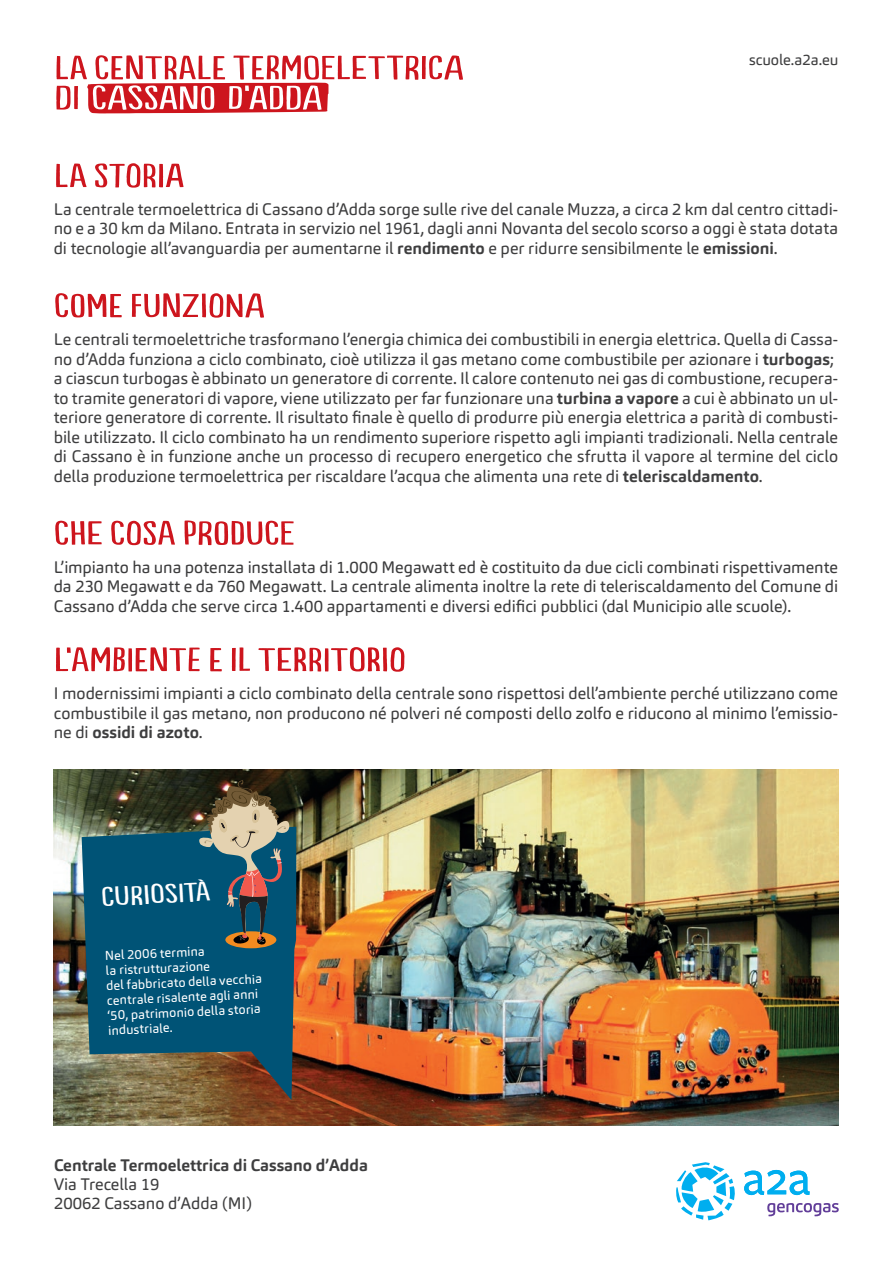
<style>
.page{position:relative;width:893px;height:1263px;background:#fff}
.page>*{position:absolute;margin:0;border:0;box-sizing:border-box;transform-origin:0 0}
.t1{font:31.35px/30px "Populaire";color:#cd151d;scale:1.82 1}
.t2{font:25.05px "Populaire";color:#fff;scale:1.82 1}
.t3{font:16.5px/19.5px "Carnas";letter-spacing:-.005em;color:#3e3e3f}
.t4{font:16.5px/19.5px "Carnas";letter-spacing:-.005em;color:#3c3c3d;text-align:justify}
.t5{font:700 16.5px "Carnas";color:#3e3e3f}
.t6{font:15px "Carnas";letter-spacing:-.005em;color:#3e3e3f}
.t7{font:12.75px/15px "Carnas";color:#fff}
.s1{color:#fff}
.s2{font-weight:700}
</style>
<div class="page">
<img style="left:54px;top:770px;width:784px;height:355px">
<div style="left:87px;top:83px;width:241px;height:30px;background:#cd151d"></div>
<svg style="left:82px;top:827px;width:214px;height:273px;background:#1f576a"></svg>
<div style="left:225px;top:931px;width:51px;height:17px;background:#f28b20;border-radius:50%"></div>
<svg style="left:195px;top:780px;width:95px;height:166px;background:#4e6567"></svg>
<svg style="left:676px;top:1162px;width:59px;height:58px"></svg>
<svg style="left:744px;top:1170px;width:66px;height:25px"></svg>
<svg style="left:767px;top:1203px;width:72px;height:13px"></svg>
<h1 class="t1" style="left:54px;top:55px;width:226px">LACENTRALETERMOELETTRICA<br>DI <span class="s1">CASSANO D’ADDA</span></h1>
<p class="t6" style="left:749px;top:50px;width:91px">scuole.a2a.eu</p>
<h1 class="t1" style="left:54px;top:162px;width:72px">LA STORIA</h1>
<p class="t3" style="left:54px;top:199px;width:786px;text-align:justify">La centrale termoelettrica di Cassano d’Adda sorge sulle rive del canale Muzza, a circa 2 km dal centro cittadi&shy;no e a 30 km da Milano. Entrata in servizio nel 1961, dagli anni Novanta del secolo scorso a oggi è stata dotata di tecnologie all’avanguardia per aumentarne il <span class="s2">rendimento</span> e per ridurre sensibilmente le <span class="s2">emissioni</span>.</p>
<h1 class="t1" style="left:54px;top:292px;width:117px">COME FUNZIONA</h1>
<p class="t3" style="left:54px;top:329px;width:786px">Le centrali termoelettriche trasformano l’energia chimica dei combustibili in energia elettrica. Quella di Cassa&shy;no d’Adda funziona a ciclo combinato, cioè utilizza il gas metano come combustibile per azionare i <span class="s2">turbogas</span>; a ciascun turbogas è abbinato un generatore di corrente. Il calore contenuto nei gas di combustione, recupera&shy;to tramite generatori di vapore, viene utilizzato per far funzionare una <span class="s2">turbina a vapore</span> a cui è abbinato un ul&shy;teriore generatore di corrente. Il risultato finale è quello di produrre più energia elettrica a parità di combusti&shy;bile utilizzato. Il ciclo combinato ha un rendimento superiore rispetto agli impianti tradizionali. Nella centrale di Cassano è in funzione anche un processo di recupero energetico che sfrutta il vapore al termine del ciclo della produzione termoelettrica per riscaldare l’acqua che alimenta una rete di <span class="s2">teleriscaldamento</span>.</p>
<h1 class="t1" style="left:54px;top:520px;width:134px">CHE COSA PRODUCE</h1>
<p class="t4" style="left:54px;top:557px;width:786px">L’impianto ha una potenza installata di 1.000 Megawatt ed è costituito da due cicli combinati rispettivamente da 230 Megawatt e da 760 Megawatt. La centrale alimenta inoltre la rete di teleriscaldamento del Comune di Cassano d’Adda che serve circa 1.400 appartamenti e diversi edifici pubblici (dal Municipio alle scuole).</p>
<h1 class="t1" style="left:54px;top:646px;width:187px">L’AMBIENTE E IL TERRITORIO</h1>
<p class="t3" style="left:54px;top:683px;width:786px;text-align:justify">I modernissimi impianti a ciclo combinato della centrale sono rispettosi dell’ambiente perché utilizzano come combustibile il gas metano, non producono né polveri né composti dello zolfo e riducono al minimo l’emissio&shy;ne di <span class="s2">ossidi di azoto</span>.</p>
<h2 class="t2" style="left:100px;top:884px;width:62px;rotate:-3deg">CURIOSITÀ</h2>
<p class="t7" style="left:104px;top:948px;width:158px;rotate:-3deg">Nel 2006 termina<br>la ristrutturazione<br>del fabbricato della vecchia centrale risalente agli anni ‘50, patrimonio della storia industriale.</p>
<p class="t5" style="left:54px;top:1155px;width:315px">Centrale Termoelettrica di Cassano d’Adda</p>
<p class="t3" style="left:54px;top:1175px;width:199px;line-height:18.9px">Via Trecella 19<br>20062 Cassano d’Adda (MI)</p>
</div>
